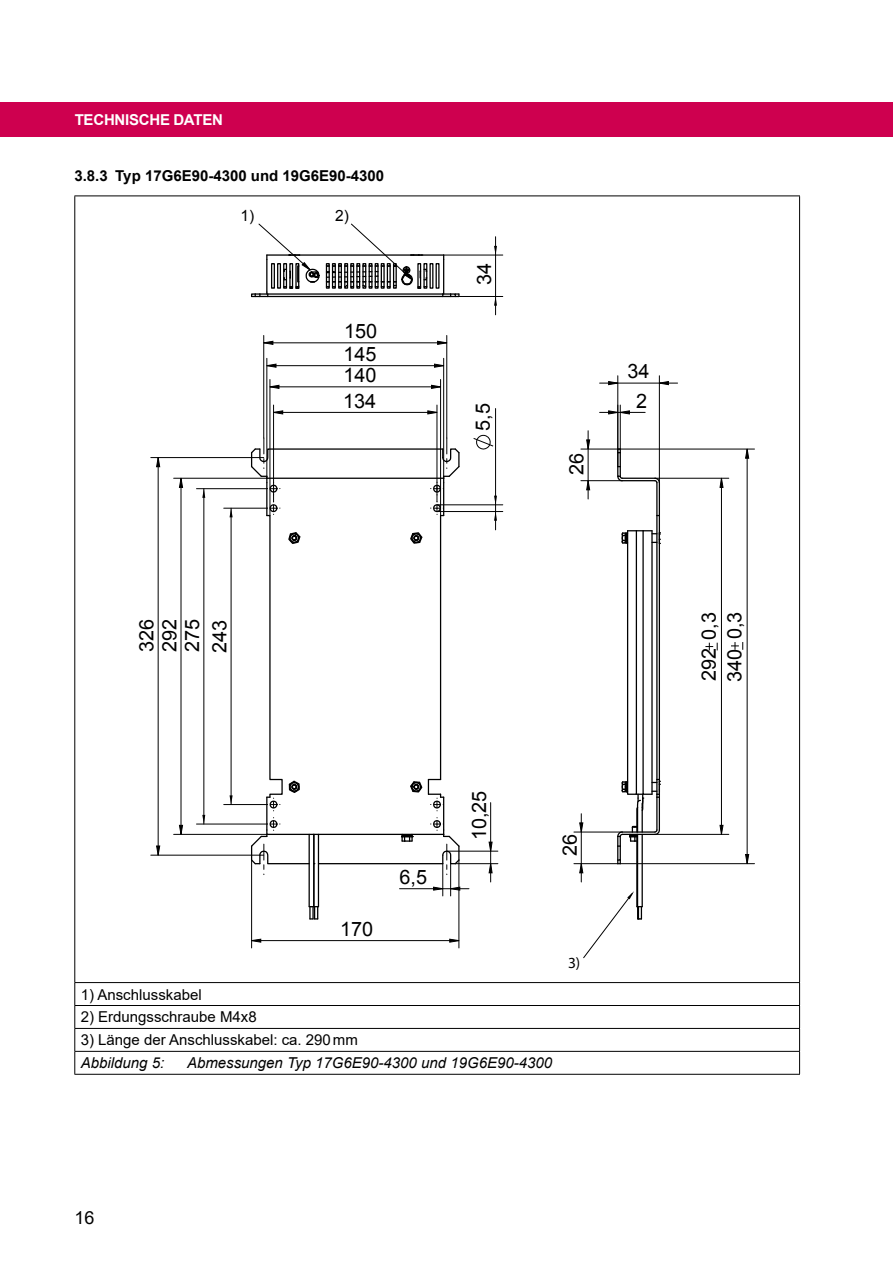
<style>
.page{position:relative;width:893px;height:1263px;background:#fff}
.page>*{position:absolute;margin:0;border:0;box-sizing:border-box;transform-origin:0 0}
.t1{font:19.8px/27.3px "Arial";color:#000}
.t2{font:18px "Arial";color:#000}
.t3{font:15.45px "Arial";color:#000}
.t4{font:15.45px "Myriad Pro";color:#000}
.txt_10p_left{font:15px "Arial";color:#000}
.t5{font:italic 15px "Arial";color:#000}
.t6{font:700 15px "Arial";color:#000}
.t7{font:700 15px "Arial";color:#fff}
</style>
<div class="page">
<hr style="left:74px;top:196px;width:726px;height:1px;background:#000">
<hr style="left:74px;top:196px;width:1px;height:786px;background:#000">
<hr style="left:799px;top:196px;width:1px;height:786px;background:#000">
<hr style="left:74px;top:982px;width:726px;height:1px;background:#000">
<hr style="left:74px;top:1005px;width:726px;height:1px;background:#000">
<hr style="left:74px;top:1028px;width:726px;height:1px;background:#000">
<hr style="left:74px;top:1051px;width:726px;height:1px;background:#000">
<svg style="left:74px;top:983px;width:1px;height:91px"></svg>
<svg style="left:799px;top:983px;width:1px;height:91px"></svg>
<hr style="left:74px;top:1074px;width:726px;height:1px;background:#000">
<hr style="left:251px;top:860px;width:1px;height:88px;background:#000">
<hr style="left:459px;top:860px;width:1px;height:88px;background:#000">
<hr style="left:581px;top:480px;width:41px;height:1px;background:#000">
<hr style="left:581px;top:449px;width:39px;height:1px;background:#000">
<hr style="left:588px;top:431px;width:1px;height:50px;background:#000">
<hr style="left:574px;top:832px;width:48px;height:1px;background:#000">
<hr style="left:574px;top:863px;width:44px;height:1px;background:#000">
<hr style="left:581px;top:832px;width:1px;height:50px;background:#000">
<hr style="left:655px;top:478px;width:74px;height:1px;background:#000">
<hr style="left:655px;top:834px;width:74px;height:1px;background:#000">
<hr style="left:620px;top:449px;width:134px;height:1px;background:#000">
<hr style="left:620px;top:863px;width:134px;height:1px;background:#000">
<hr style="left:174px;top:834px;width:93px;height:1px;background:#000">
<hr style="left:174px;top:478px;width:93px;height:1px;background:#000">
<hr style="left:196px;top:488px;width:71px;height:1px;background:#000">
<hr style="left:196px;top:824px;width:71px;height:1px;background:#000">
<hr style="left:437px;top:504px;width:66px;height:1px;background:#000">
<hr style="left:437px;top:511px;width:66px;height:1px;background:#000">
<hr style="left:444px;top:255px;width:59px;height:1px;background:#000">
<hr style="left:459px;top:296px;width:44px;height:1px;background:#000">
<hr style="left:447px;top:851px;width:51px;height:1px;background:#000">
<hr style="left:455px;top:863px;width:43px;height:1px;background:#000">
<hr style="left:490px;top:803px;width:1px;height:48px;background:#000">
<hr style="left:490px;top:851px;width:1px;height:31px;background:#000">
<hr style="left:151px;top:457px;width:113px;height:1px;background:#000">
<hr style="left:151px;top:855px;width:113px;height:1px;background:#000">
<hr style="left:620px;top:405px;width:1px;height:44px;background:#000">
<hr style="left:617px;top:376px;width:1px;height:91px;background:#000">
<hr style="left:659px;top:376px;width:1px;height:107px;background:#000">
<hr style="left:618px;top:383px;width:60px;height:1px;background:#000">
<hr style="left:442px;top:864px;width:1px;height:32px;background:#000">
<hr style="left:450px;top:864px;width:1px;height:32px;background:#000">
<hr style="left:400px;top:888px;width:43px;height:1px;background:#000">
<svg style="left:251px;top:938px;width:209px;height:5px"></svg>
<svg style="left:586px;top:439px;width:4px;height:60px"></svg>
<svg style="left:579px;top:814px;width:5px;height:59px"></svg>
<svg style="left:705px;top:448px;width:44px;height:416px"></svg>
<svg style="left:179px;top:477px;width:4px;height:358px"></svg>
<svg style="left:202px;top:246px;width:295px;height:578px"></svg>
<svg style="left:488px;top:841px;width:5px;height:32px"></svg>
<svg style="left:156px;top:457px;width:4px;height:399px"></svg>
<svg style="left:600px;top:381px;width:69px;height:34px"></svg>
<svg style="left:433px;top:886px;width:36px;height:5px"></svg>
<hr style="left:318px;top:834px;width:1px;height:73px;background:#000">
<hr style="left:313px;top:834px;width:1px;height:73px;background:#000">
<hr style="left:309px;top:834px;width:1px;height:73px;background:#000">
<svg style="left:309px;top:906px;width:9px;height:13px"></svg>
<hr style="left:443px;top:797px;width:1px;height:33px;background:#000">
<hr style="left:266px;top:797px;width:1px;height:33px;background:#000">
<hr style="left:440px;top:515px;width:1px;height:264px;background:#000">
<svg style="left:431px;top:502px;width:13px;height:14px"></svg>
<svg style="left:409px;top:779px;width:35px;height:32px"></svg>
<svg style="left:266px;top:502px;width:36px;height:309px"></svg>
<svg style="left:409px;top:531px;width:14px;height:13px"></svg>
<hr style="left:443px;top:483px;width:1px;height:32px;background:#000">
<hr style="left:266px;top:483px;width:1px;height:32px;background:#000">
<svg style="left:250px;top:438px;width:211px;height:58px"></svg>
<svg style="left:250px;top:817px;width:211px;height:58px"></svg>
<hr style="left:636px;top:834px;width:1px;height:73px;background:#000">
<hr style="left:642px;top:834px;width:1px;height:73px;background:#000">
<hr style="left:637px;top:834px;width:1px;height:73px;background:#000">
<svg style="left:616px;top:448px;width:7px;height:34px"></svg>
<hr style="left:622px;top:480px;width:33px;height:1px;background:#000">
<hr style="left:622px;top:478px;width:33px;height:1px;background:#000">
<svg style="left:653px;top:477px;width:8px;height:7px"></svg>
<hr style="left:659px;top:483px;width:1px;height:32px;background:#000">
<hr style="left:656px;top:483px;width:2px;height:32px;background:#000">
<svg style="left:616px;top:514px;width:45px;height:350px"></svg>
<hr style="left:268px;top:293px;width:175px;height:2px;background:#000">
<hr style="left:268px;top:296px;width:175px;height:1px;background:#000">
<svg style="left:442px;top:293px;width:18px;height:5px"></svg>
<hr style="left:443px;top:259px;width:1px;height:35px;background:#000">
<div style="left:429px;top:263px;width:4px;height:26px;border:1px solid #000"></div>
<div style="left:436px;top:263px;width:4px;height:26px;border:1px solid #000"></div>
<hr style="left:267px;top:254px;width:177px;height:2px;background:#000">
<svg style="left:250px;top:223px;width:70px;height:75px"></svg>
<svg style="left:326px;top:223px;width:101px;height:66px"></svg>
<svg style="left:583px;top:891px;width:59px;height:68px"></svg>
<div style="left:0;top:102px;width:893px;height:34px;background:#ce004f"></div>
<p class="t7" style="left:75px;top:110px;width:20px">TECHNISCHE</p>
<p class="t7" style="left:173px;top:110px;width:22px">DATEN</p>
<p class="t6" style="left:74px;top:165px;width:311px">3.8.3 TYP 17G6E90-4300 UND 19G6E90-4300</p>
<p class="t3" style="left:241px;top:205px;width:15px">1)</p>
<p class="t3" style="left:335px;top:205px;width:15px">2)</p>
<p class="t1" style="left:344px;top:318px;width:35px">150</p>
<p class="t1" style="left:343px;top:341px;width:35px">145</p>
<p class="t1" style="left:343px;top:362px;width:35px">140</p>
<p class="t1" style="left:343px;top:387px;width:35px">134</p>
<p class="t1" style="left:471px;top:285px;width:24px;rotate:-90deg">34</p>
<p class="t1" style="left:469px;top:431px;width:29px;rotate:-90deg">5,5</p>
<p class="t1" style="left:563px;top:475px;width:24px;rotate:-90deg">26</p>
<p class="t1" style="left:628px;top:358px;width:24px">34</p>
<p class="t1" style="left:636px;top:387px;width:13px">2</p>
<p class="t1" style="left:133px;top:652px;width:35px;rotate:-90deg">326</p>
<p class="t1" style="left:156px;top:652px;width:35px;rotate:-90deg">292</p>
<p class="t1" style="left:179px;top:653px;width:35px;rotate:-90deg">275<br>243</p>
<p class="t1" style="left:400px;top:864px;width:29px">6,5</p>
<p class="t1" style="left:466px;top:840px;width:51px;rotate:-90deg">10,25</p>
<p class="t1" style="left:556px;top:856px;width:24px;rotate:-90deg">26</p>
<p class="t1" style="left:340px;top:915px;width:35px">170</p>
<p class="txt_10p_left" style="left:81px;top:984px;width:122px">1) Anschlusskabel</p>
<p class="txt_10p_left" style="left:81px;top:1007px;width:177px">2) Erdungsschraube M4x8</p>
<p class="txt_10p_left" style="left:81px;top:1030px;width:279px">3) Länge der Anschlusskabel: ca. 290mm</p>
<p class="t5" style="left:81px;top:1053px;width:85px">Abbildung 5:</p>
<p class="t5" style="left:187px;top:1053px;width:366px">Abmessungen Typ 17G6E90-4300 und 19G6E90-4300</p>
<p class="t4" style="left:568px;top:953px;width:14px">3)</p>
<p class="t1" style="left:696px;top:682px;width:72px;line-height:25.7px;rotate:-90deg">292 0,3<br>340 0,3</p>
<p class="t2" style="left:74px;top:1205px;width:22px">16</p>
</div>
